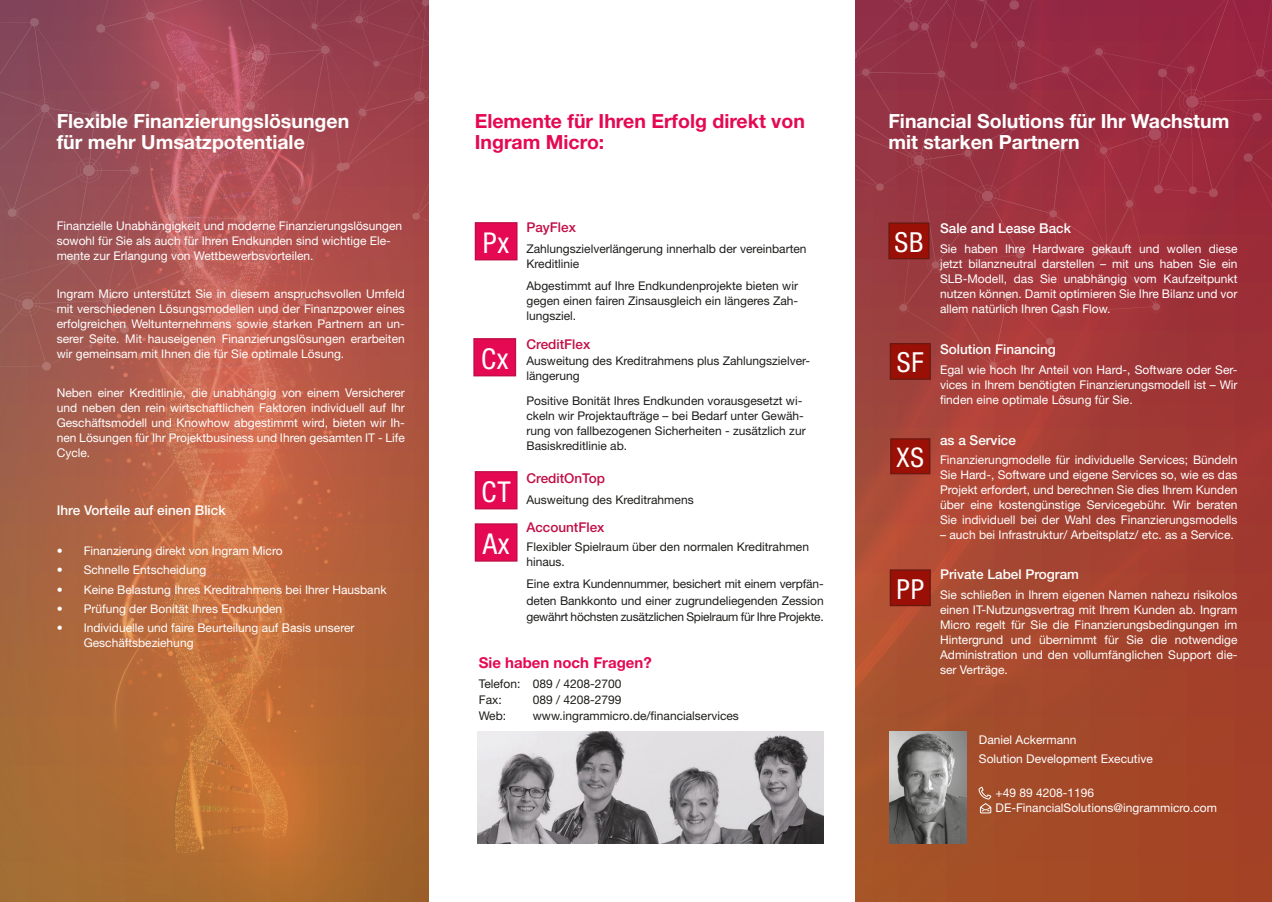
<style>
.page{position:relative;width:1272px;height:902px;background:#fff}
.page>*{position:absolute;margin:0;border:0;box-sizing:border-box;transform-origin:0 0}
.t1{font:condensed 28.8px "Helvetica Neue LT";letter-spacing:.03em;color:#fff}
.t2{font:condensed 27.6px "Helvetica Neue LT";color:#fff}
.t3{font:condensed 27px "Helvetica Neue LT";color:#fff}
.sub1{font:700 19.5px/21px "Helvetica Neue LT";color:#fff}
.sub1-2{font:700 19.5px/21px "Helvetica Neue LT";color:#e40952}
.sub{font:700 15px "Helvetica Neue LT";color:#e40952}
.txt{font:500 13.5px "Helvetica Neue LT";color:#fff}
.txt-2{font:500 13.5px "Helvetica Neue LT";color:#c20e46}
.txt-3{font:12px/15px "Helvetica Neue LT";color:#fff;text-align:justify}
.txt-4{font:12px/15px "Helvetica Neue LT";color:#1d1d1b}
.sub1-3{font:12px/15px "Helvetica Neue LT";color:#fff}
</style>
<div class="page">
<img style="left:0;top:371px;width:1271px;height:530px">
<svg style="left:0;top:0;width:1271px;height:371px;background:#a1414a"></svg>
<div style="left:429px;top:0;width:426px;height:901px;background:#fff"></div>
<div style="left:475px;top:223px;width:42px;height:37px;background:#e40952"></div>
<div style="left:475px;top:222px;width:42px;height:38px;border:1px solid #c20e46"></div>
<div style="left:475px;top:524px;width:42px;height:37px;background:#e40952"></div>
<div style="left:475px;top:523px;width:42px;height:38px;border:1px solid #c20e46"></div>
<div style="left:474px;top:339px;width:41px;height:36px;background:#e40952"></div>
<div style="left:473px;top:338px;width:43px;height:38px;border:1px solid #c20e46"></div>
<div style="left:475px;top:471px;width:42px;height:37px;background:#e40952"></div>
<div style="left:475px;top:471px;width:42px;height:38px;border:1px solid #c20e46"></div>
<div style="left:889px;top:223px;width:39px;height:35px;background:#9b1006"></div>
<div style="left:888px;top:222px;width:41px;height:37px;border:1px solid #6a1810"></div>
<div style="left:890px;top:343px;width:40px;height:36px;background:#9b1006"></div>
<div style="left:889px;top:343px;width:41px;height:37px;border:1px solid #6a1810"></div>
<div style="left:890px;top:570px;width:40px;height:35px;background:#9b1006"></div>
<div style="left:889px;top:569px;width:41px;height:37px;border:1px solid #6a1810"></div>
<img style="left:889px;top:731px;width:77px;height:112px">
<img style="left:477px;top:731px;width:346px;height:112px">
<div style="left:890px;top:439px;width:39px;height:34px;background:#9b1006"></div>
<div style="left:890px;top:438px;width:40px;height:36px;border:1px solid #6a1810"></div>
<svg style="left:978px;top:785px;width:13px;height:28px"></svg>
<p class="sub1" style="left:57px;top:110px;width:294px">Flexible Finanzierungslösungen</p>
<p class="sub1" style="left:57px;top:131px;width:250px">für mehr Umsatzpotentiale</p>
<p class="sub1-3" style="left:57px;top:218px;width:347px">Finanzielle Unabhängigkeit und moderne Finanzierungslösungen sowohl für Sie als auch für Ihren Endkunden sind wichtige Ele&shy;mente zur Erlangung von Wettbewerbsvorteilen.</p>
<p class="txt-3" style="left:57px;top:286px;width:349px">Ingram Micro unterstützt Sie in diesem anspruchsvollen Umfeld mit verschiedenen Lösungsmodellen und der Finanzpower eines erfolgreichen Weltunternehmens sowie starken Partnern an un&shy;serer Seite. Mit hauseigenen Finanzierungslösungen erarbeiten wir gemeinsam mit Ihnen die für Sie optimale Lösung.</p>
<p class="txt-3" style="left:57px;top:385px;width:349px">Neben einer Kreditlinie, die unabhängig von einem Versicherer und neben den rein wirtschaftlichen Faktoren individuell auf Ihr Geschäftsmodell und Knowhow abgestimmt wird, bieten wir Ih&shy;nen Lösungen für Ihr Projektbusiness und Ihren gesamten IT - Life Cycle.</p>
<p class="txt" style="left:57px;top:502px;width:170px">Ihre Vorteile auf einen Blick</p>
<p class="txt-3" style="left:57px;top:543px;width:227px">• Finanzierung direkt von Ingram Micro</p>
<p class="txt-3" style="left:57px;top:562px;width:151px">• Schnelle Entscheidung</p>
<p class="txt-3" style="left:57px;top:581px;width:331px">• Keine Belastung Ihres Kreditrahmens bei Ihrer Hausbank</p>
<p class="txt-3" style="left:57px;top:600px;width:227px">• Prüfung der Bonität Ihres Endkunden</p>
<p class="txt-3" style="left:84px;top:620px;width:272px;text-indent:-27px">• Individuelle und faire Beurteilung auf Basis unserer<br>Geschäftsbeziehung</p>
<p class="sub1-2" style="left:475px;top:110px;width:332px">Elemente für Ihren Erfolg direkt von<br>Ingram Micro:</p>
<p class="sub1" style="left:888px;top:110px;width:342px">Financial Solutions für Ihr Wachstum mit starken Partnern</p>
<p class="txt-2" style="left:526px;top:219px;width:51px">PayFlex</p>
<p class="txt-4" style="left:526px;top:241px;width:282px">Zahlungszielverlängerung innerhalb der vereinbarten<br>Kreditlinie</p>
<p class="txt-4" style="left:526px;top:278px;width:273px;text-align:justify">Abgestimmt auf Ihre Endkundenprojekte bieten wir gegen einen fairen Zinsausgleich ein längeres Zah&shy;lungsziel.</p>
<p class="txt-2" style="left:526px;top:335px;width:65px">CreditFlex</p>
<p class="txt-4" style="left:526px;top:353px;width:285px">Ausweitung des Kreditrahmens plus Zahlungszielver&shy;längerung</p>
<p class="txt-4" style="left:526px;top:393px;width:281px">Positive Bonität Ihres Endkunden vorausgesetzt wi&shy;ckeln wir Projektaufträge – bei Bedarf unter Gewäh&shy;rung von fallbezogenen Sicherheiten - zusätzlich zur Basiskreditlinie ab.</p>
<p class="txt-2" style="left:526px;top:470px;width:80px">CreditOnTop</p>
<p class="txt-4" style="left:526px;top:492px;width:169px">Ausweitung des Kreditrahmens</p>
<p class="txt-2" style="left:526px;top:519px;width:80px">AccountFlex</p>
<p class="txt-4" style="left:526px;top:539px;width:284px">Flexibler Spielraum über den normalen Kreditrahmen hinaus.</p>
<p class="txt-4" style="left:526px;top:575px;width:299px;line-height:16.5px;text-align:justify">Eine extra Kundennummer, besichert mit einem verpfän&shy;deten Bankkonto und einer zugrundeliegenden Zession gewährt höchsten zusätzlichen Spielraum für Ihre Projekte.</p>
<p class="sub" style="left:479px;top:653px;width:174px">Sie haben noch Fragen?</p>
<p class="txt-4" style="left:479px;top:675px;width:144px">Telefon: 089 / 4208-2700</p>
<p class="txt-4" style="left:479px;top:691px;width:24px">Fax:</p>
<p class="txt-4" style="left:533px;top:691px;width:90px">089 / 4208-2799</p>
<p class="txt-4" style="left:479px;top:708px;width:29px">Web:</p>
<p class="txt-4" style="left:533px;top:708px;width:207px">www.ingrammicro.de/financialservices</p>
<p class="t1" style="left:483px;top:226px;width:28px">Px</p>
<p class="t1" style="left:481px;top:341px;width:29px">Cx</p>
<p class="t1" style="left:481px;top:474px;width:31px">CT</p>
<p class="t1" style="left:482px;top:527px;width:28px">Ax</p>
<p class="t2" style="left:894px;top:226px;width:30px">SB</p>
<p class="t2" style="left:896px;top:346px;width:28px">SF</p>
<p class="t3" style="left:896px;top:441px;width:29px">XS</p>
<p class="t2" style="left:896px;top:573px;width:29px">PP</p>
<p class="txt" style="left:940px;top:220px;width:132px">Sale and Lease Back</p>
<p class="txt-3" style="left:940px;top:241px;width:299px">Sie haben Ihre Hardware gekauft und wollen diese jetzt bilanzneutral darstellen – mit uns haben Sie ein SLB-Modell, das Sie unabhängig vom Kaufzeitpunkt nutzen können. Damit optimieren Sie Ihre Bilanz und vor allem natürlich Ihren Cash Flow.</p>
<p class="txt" style="left:940px;top:341px;width:117px">Solution Financing</p>
<p class="txt-3" style="left:940px;top:361px;width:299px">Egal wie hoch Ihr Anteil von Hard-, Software oder Ser&shy;vices in Ihrem benötigten Finanzierungsmodell ist – Wir finden eine optimale Lösung für Sie.</p>
<p class="txt" style="left:940px;top:432px;width:77px">as a Service</p>
<p class="txt-3" style="left:940px;top:452px;width:299px">Finanzierungmodelle für individuelle Services; Bündeln Sie Hard-, Software und eigene Services so, wie es das Projekt erfordert, und berechnen Sie dies Ihrem Kunden über eine kostengünstige Servicegebühr. Wir beraten Sie individuell bei der Wahl des Finanzierungsmodells</p>
<p class="txt-3" style="left:940px;top:527px;width:295px">– auch bei Infrastruktur/ Arbeitsplatz/ etc. as a Service.</p>
<p class="txt" style="left:940px;top:566px;width:140px">Private Label Program</p>
<p class="txt-3" style="left:940px;top:586px;width:299px">Sie schließen in Ihrem eigenen Namen nahezu risikolos einen IT-Nutzungsvertrag mit Ihrem Kunden ab. Ingram Micro regelt für Sie die Finanzierungsbedingungen im Hintergrund und übernimmt für Sie die notwendige Administration und den vollumfänglichen Support die&shy;ser Verträge.</p>
<p class="txt-3" style="left:978px;top:731px;width:99px">Daniel Ackermann</p>
<p class="txt-3" style="left:978px;top:750px;width:175px">Solution Development Executive</p>
<p class="txt-3" style="left:995px;top:785px;width:223px">+49 89 4208-1196<br>DE-FinancialSolutions@ingrammicro.com</p>
</div>
